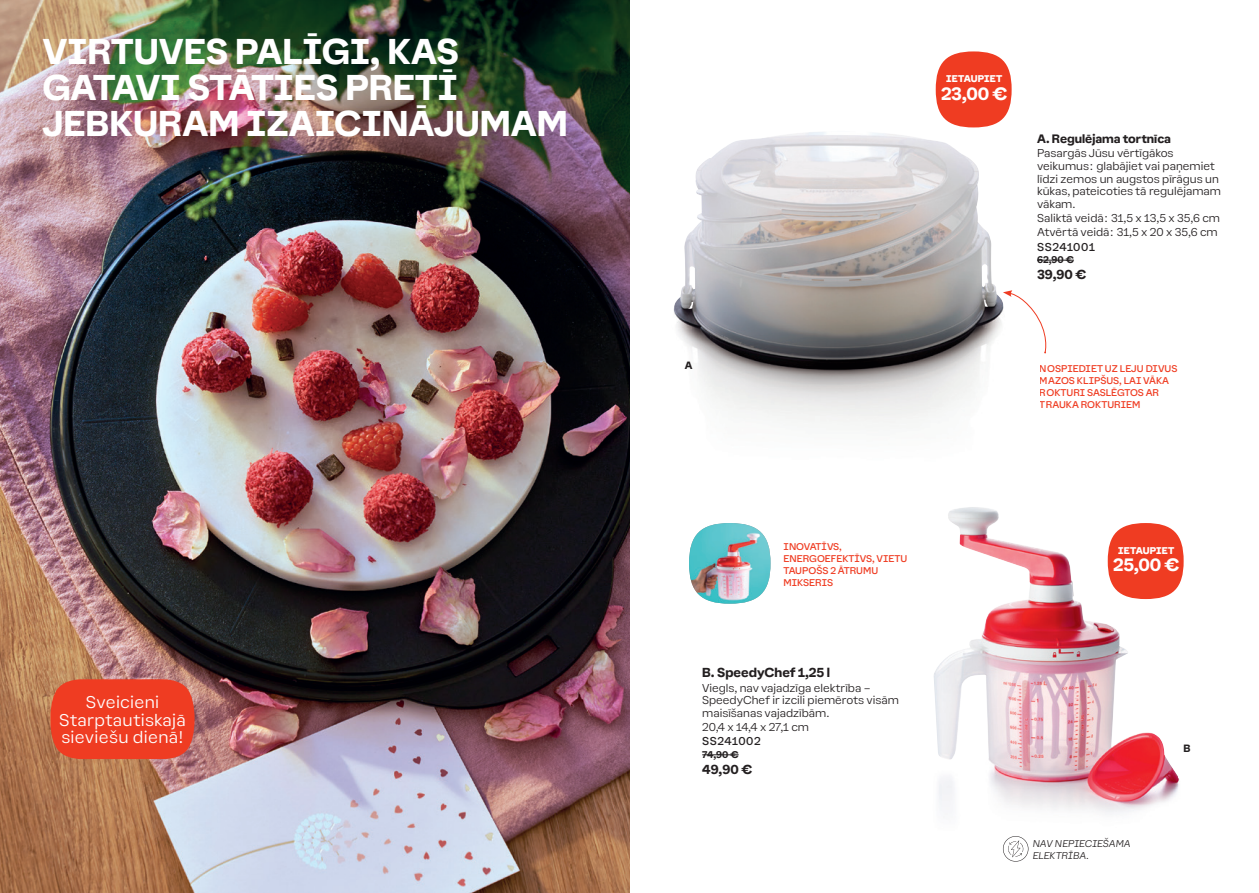
<style>
.page{position:relative;width:1259px;height:893px;background:#fff}
.page>*{position:absolute;margin:0;border:0;box-sizing:border-box;transform-origin:0 0}
.t1{font:700 33px/36px "Earl Sans";color:#fff}
.t2{font:700 16.5px "Earl Sans";letter-spacing:-.01em;color:#fff}
.t3{font:300 15.6px/17.5px "Earl Sans";letter-spacing:.02em;color:#fff;text-align:center}
.t4{font:700 12px "Earl Sans";color:#231f20}
.t5{font:700 11.25px "Earl Sans";color:#231f20}
.t6{font:300 10.5px/12.6px "Earl Sans";color:#231f20}
.t7{font:10.5px "Earl Sans";letter-spacing:.055em;color:#231f20}
.t8{font:700 9.75px "Earl Sans";color:#231f20}
.t9{font:9px/12px "Earl Sans";color:#ef3c22}
.t10{font:italic 300 9px/12px "Earl Sans";letter-spacing:-.015em;color:#231f20}
.t11{font:900 9px "Earl Sans";letter-spacing:.02em;color:#fff}
.t12{font:700 9px "Earl Sans";color:#231f20}
</style>
<div class="page">
<img style="left:934px;top:508px;width:250px;height:305px">
<img style="left:673px;top:132px;width:330px;height:291px">
<img style="left:0;top:0;width:629px;height:893px">
<hr style="left:1037px;top:260px;width:37px;height:1px;background:#231f20">
<hr style="left:702px;top:754px;width:36px;height:1px;background:#231f20">
<div style="left:935px;top:51px;width:76px;height:76px;background:#ef3c22;border-radius:50%"></div>
<div style="left:1107px;top:523px;width:76px;height:76px;background:#ef3c22;border-radius:50%"></div>
<svg style="left:1003px;top:290px;width:44px;height:64px"></svg>
<img style="left:689px;top:523px;width:81px;height:81px;border-radius:41px">
<svg style="left:1003px;top:836px;width:25px;height:26px"></svg>
<svg style="left:50px;top:679px;width:145px;height:80px;background:#ea4127"></svg>
<h1 class="t1" style="left:43px;top:31px;width:527px">VIRTUVES PALĪGI, KAS<br>GATAVI STĀTIES PRETĪ<br>JEBKURAM IZAICINĀJUMAM</h1>
<h3 class="t3" style="left:59px;top:692px;width:128px">Sveicieni<br>Starptautiskajā sieviešu dienā!</h3>
<p class="t8" style="left:685px;top:356px;width:9px">A</p>
<p class="t11" style="left:946px;top:71px;width:58px">IETAUPIET</p>
<h2 class="t2" style="left:941px;top:79px;width:68px">23,00 €</h2>
<p class="t5" style="left:1037px;top:129px;width:135px">A. Regulējama tortnīca</p>
<p class="t6" style="left:1037px;top:146px;width:185px">Pasargās Jūsu vērtīgākos veikumus: glabājiet vai paņemiet līdzi zemos un augstos pīrāgus un kūkas, pateicoties tā regulējamam vākam.</p>
<p class="t6" style="left:1037px;top:210px;width:184px;line-height:14.2px">Saliktā veidā: 31,5 x 13,5 x 35,6 cm<br>Atvērtā veidā: 31,5 x 20 x 35,6 cm</p>
<p class="t7" style="left:1037px;top:238px;width:59px">SS241001</p>
<p class="t12" style="left:1037px;top:252px;width:38px">62,90 €</p>
<p class="t4" style="left:1037px;top:264px;width:51px">39,90 €</p>
<p class="t9" style="left:1040px;top:362px;width:139px">NOSPIEDIET UZ LEJU DIVUS<br>MAZOS KLIPŠUS, LAI VĀKA<br>ROKTURI SASLĒGTOS AR<br>TRAUKA ROKTURIEM</p>
<p class="t9" style="left:783px;top:540px;width:125px">INOVATĪVS,<br>ENERGOEFEKTĪVS, VIETU<br>TAUPOŠS 2 ĀTRUMU<br>MIKSERIS</p>
<p class="t4" style="left:702px;top:662px;width:129px">B. SpeedyChef 1,25 l</p>
<p class="t6" style="left:702px;top:680px;width:198px">Viegls, nav vajadzīga elektrība –<br>SpeedyChef ir izcili piemērots visām maisīšanas vajadzībām.</p>
<p class="t6" style="left:702px;top:720px;width:108px">20,4 x 14,4 x 27,1 cm</p>
<p class="t7" style="left:702px;top:732px;width:60px">SS241002</p>
<p class="t12" style="left:702px;top:746px;width:38px">74,90 €</p>
<p class="t4" style="left:702px;top:759px;width:51px">49,90 €</p>
<p class="t11" style="left:1118px;top:542px;width:58px">IETAUPIET</p>
<h2 class="t2" style="left:1113px;top:551px;width:68px">25,00 €</h2>
<p class="t10" style="left:1032px;top:837px;width:100px">NAV NEPIECIEŠAMA<br>ELEKTRĪBA.</p>
<p class="t8" style="left:1183px;top:740px;width:9px">B</p>
</div>
